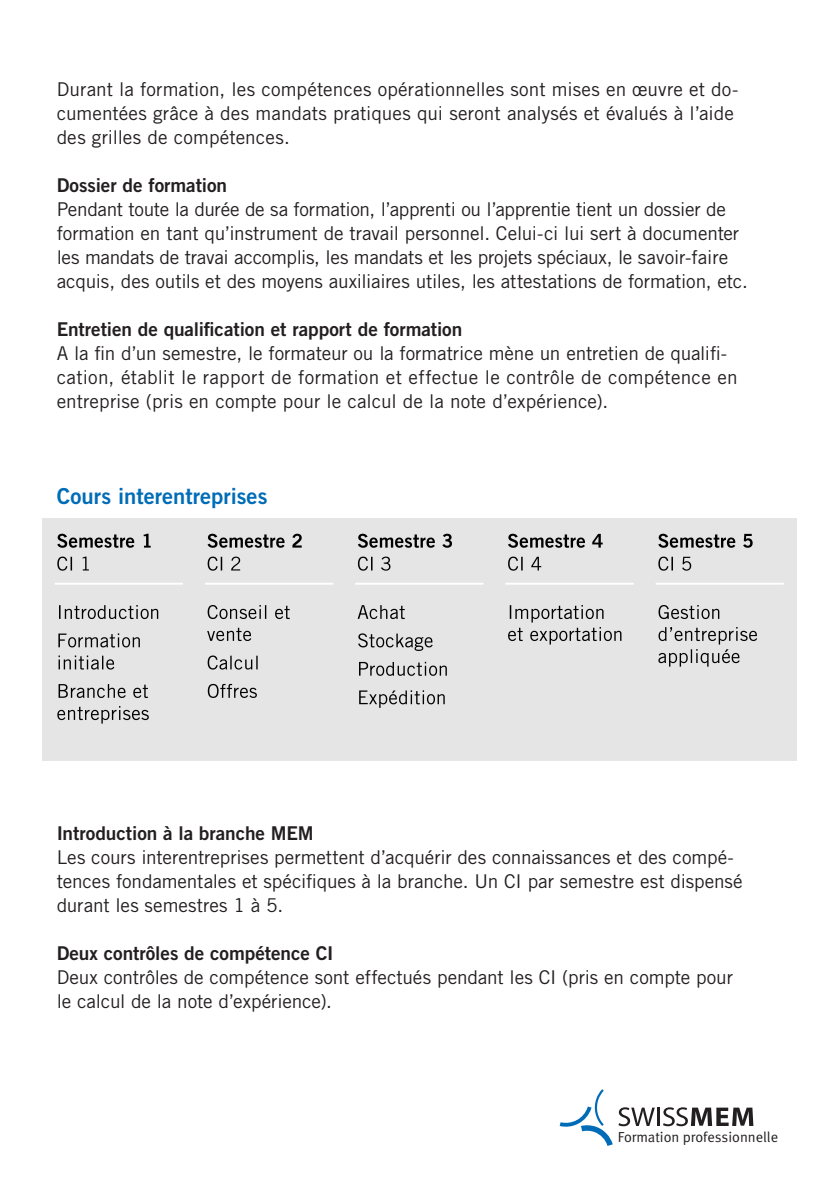
<style>
.page{position:relative;width:840px;height:1191px;background:#fff}
.page>*{position:absolute;margin:0;border:0;box-sizing:border-box;transform-origin:0 0}
.t1{font:22px "Trade Gothic LT Pro Bd 2";color:#006cb7}
.t2{font:19px/24px "Trade Gothic LT Pro";letter-spacing:-.005em;color:#231f20}
.t3{font:19px "Trade Gothic LT Pro Bd 2";letter-spacing:-.005em;color:#231f20}
.t4{font:14.4px "Meta Normal LF";color:#231f20}
</style>
<div class="page">
<svg style="left:559px;top:1089px;width:53px;height:57px"></svg>
<svg style="left:618px;top:1107px;width:135px;height:19px"></svg>
<img style="left:42px;top:519px;width:754px;height:241px">
<p class="t2" style="left:57px;top:77px;width:683px">Durant la formation, les compétences opérationnelles sont mises en œuvre et do&shy;cumentées grâce à des mandats pratiques qui seront analysés et évalués à l’aide des grilles de compétences.</p>
<p class="t3" style="left:57px;top:173px;width:172px">Dossier de formation</p>
<p class="t2" style="left:57px;top:197px;width:692px">Pendant toute la durée de sa formation, l’apprenti ou l’apprentie tient un dossier de formation en tant qu’instrument de travail personnel. Celui-ci lui sert à documenter les mandats de travai accomplis, les mandats et les projets spéciaux, le savoir-faire acquis, des outils et des moyens auxiliaires utiles, les attestations de formation, etc.</p>
<p class="t3" style="left:57px;top:317px;width:407px">Entretien de qualification et rapport de formation</p>
<p class="t2" style="left:57px;top:341px;width:682px">A la fin d’un semestre, le formateur ou la formatrice mène un entretien de qualifi&shy;cation, établit le rapport de formation et effectue le contrôle de compétence en entreprise (pris en compte pour le calcul de la note d’expérience).</p>
<p class="t1" style="left:57px;top:483px;width:212px">Cours interentreprises</p>
<p class="t3" style="left:57px;top:821px;width:258px">Introduction à la branche MEM</p>
<p class="t2" style="left:57px;top:845px;width:687px">Les cours interentreprises permettent d’acquérir des connaissances et des compé&shy;tences fondamentales et spécifiques à la branche. Un CI par semestre est dispensé durant les semestres 1 à 5.</p>
<p class="t3" style="left:57px;top:941px;width:278px">Deux contrôles de compétence CI</p>
<p class="t2" style="left:57px;top:965px;width:677px">Deux contrôles de compétence sont effectués pendant les CI (pris en compte pour le calcul de la note d’expérience).</p>
<p class="t4" style="left:617px;top:1129px;width:162px">Formation professionnelle</p>
</div>
